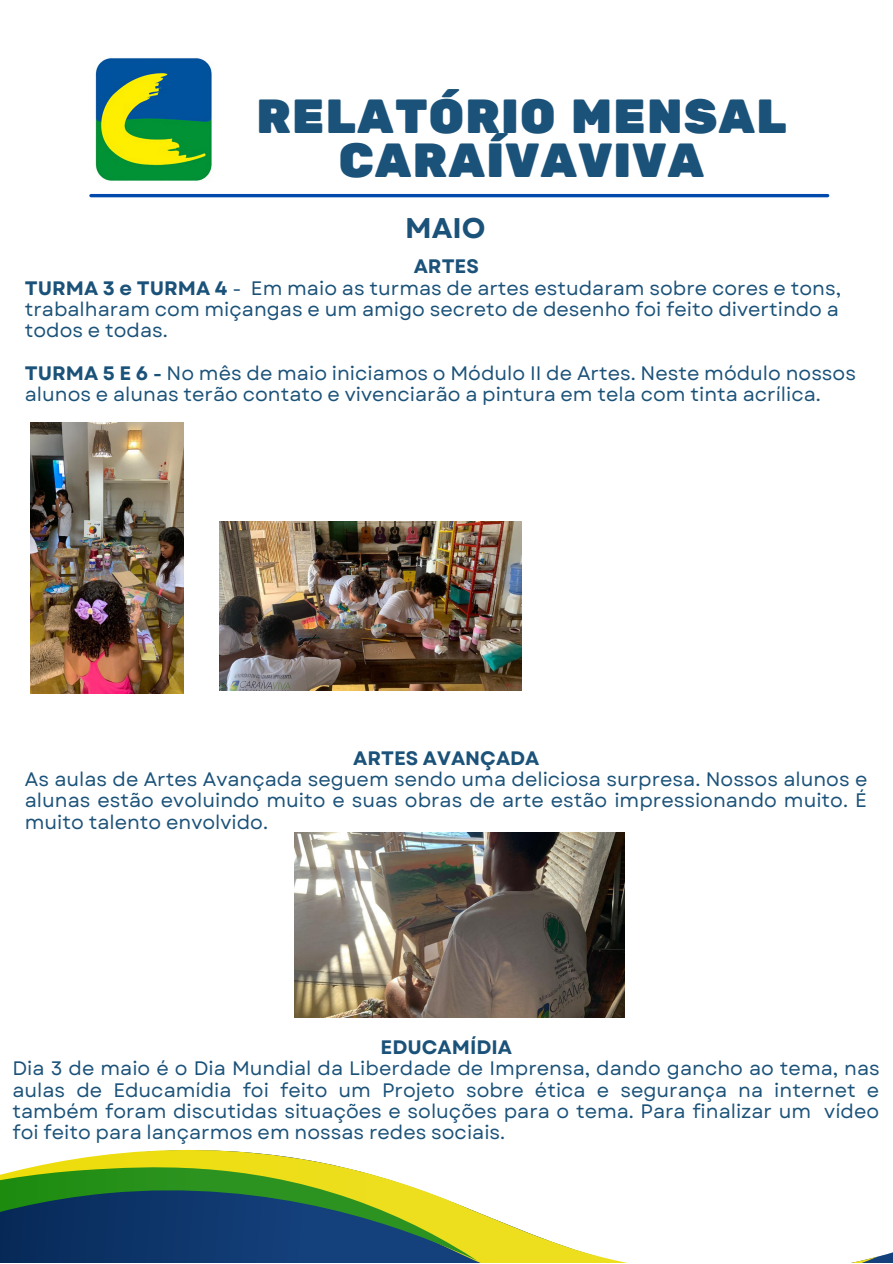
<style>
.page{position:relative;width:893px;height:1264px;background:#fff}
.page>*{position:absolute;margin:0;border:0;box-sizing:border-box;transform-origin:0 0}
.t1{font:47.7px/43.8px "Rubik One";letter-spacing:.01em;color:#1b5279;text-align:center}
.t2{font:700 28.5px "Garet";color:#1b5279}
.t3{font:19.5px/21.3px "Garet";color:#1b5279;text-align:justify}
.t4{font:700 19.5px "Garet";color:#1b5279}
.s1{font-weight:700}
</style>
<div class="page">
<hr style="left:91px;top:194px;width:736px;height:3px;background:#004aad">
<svg style="left:0;top:1149px;width:877px;height:113px"></svg>
<svg style="left:0;top:1161px;width:477px;height:99px;background:#527959"></svg>
<img style="left:95px;top:58px;width:117px;height:123px">
<img style="left:30px;top:422px;width:153px;height:271px">
<img style="left:219px;top:521px;width:303px;height:170px">
<img style="left:295px;top:832px;width:329px;height:185px">
<p class="t1" style="left:256px;top:96px;width:532px">RELATÓRIO MENSAL<br>CARAÍVAVIVA</p>
<p class="t2" style="left:405px;top:207px;width:82px">MAIO</p>
<p class="t4" style="left:414px;top:252px;width:67px">ARTES</p>
<p class="t3" style="left:25px;top:277px;width:817px"><span class="s1">TURMA 3 e TURMA 4</span> - Em maio as turmas de artes estudaram sobre cores e tons, trabalharam com miçangas e um amigo secreto de desenho foi feito divertindo a todos e todas.</p>
<p class="t3" style="left:25px;top:362px;width:832px"><span class="s1">TURMA 5 E 6 -</span> No mês de maio iniciamos o Módulo II de Artes. Neste módulo nossos alunos e alunas terão contato e vivenciarão a pintura em tela com tinta acrílica.</p>
<p class="t4" style="left:353px;top:743px;width:188px">ARTES AVANÇADA</p>
<p class="t3" style="left:25px;top:768px;width:844px">As aulas de Artes Avançada seguem sendo uma deliciosa surpresa. Nossos alunos e alunas estão evoluindo muito e suas obras de arte estão impressionando muito. É muito talento envolvido.</p>
<p class="t4" style="left:380px;top:1033px;width:133px">EDUCAMÍDIA</p>
<p class="t3" style="left:12px;top:1057px;width:868px">Dia 3 de maio é o Dia Mundial da Liberdade de Imprensa, dando gancho ao tema, nas aulas de Educamídia foi feito um Projeto sobre ética e segurança na internet e também foram discutidas situações e soluções para o tema. Para finalizar um vídeo foi feito para lançarmos em nossas redes sociais.</p>
</div>
